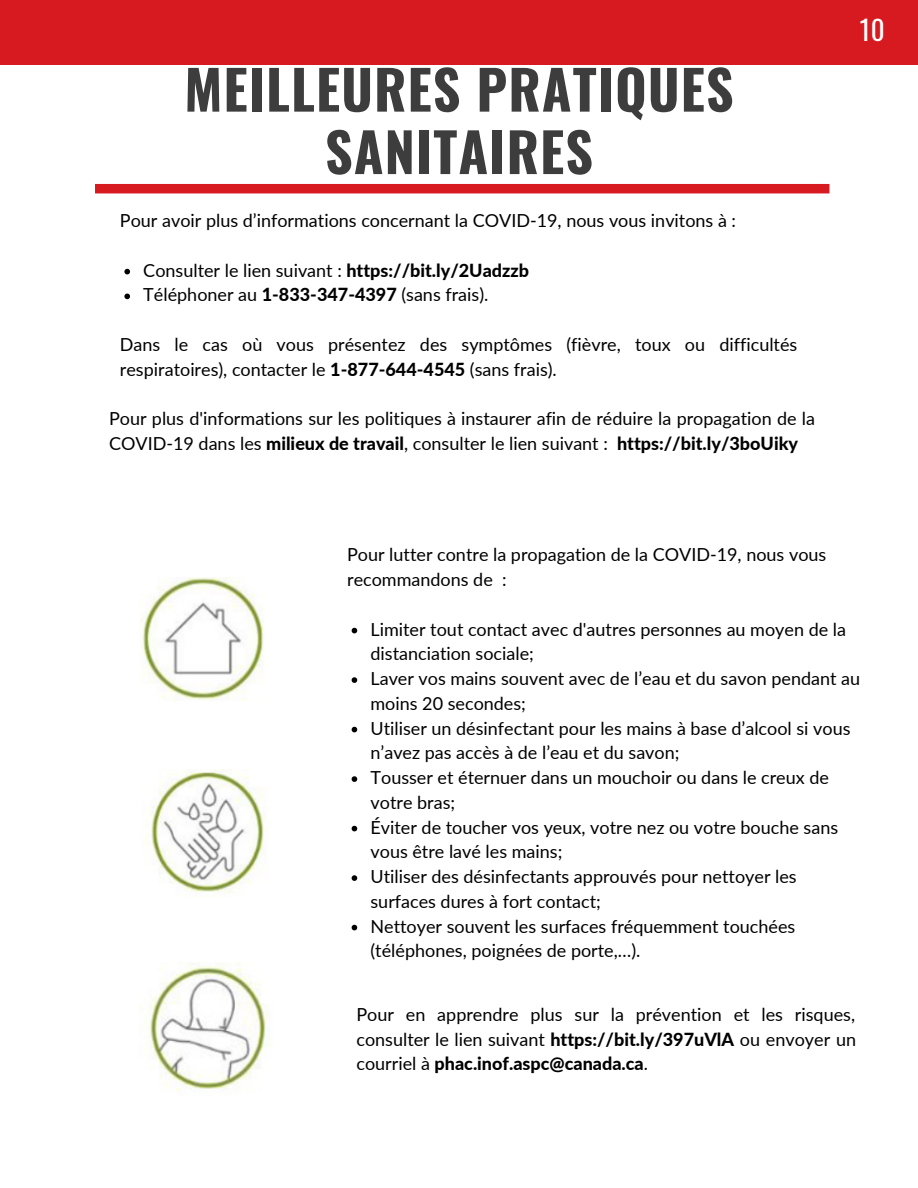
<style>
.page{position:relative;width:918px;height:1188px;background:#fff}
.page>*{position:absolute;margin:0;border:0;box-sizing:border-box;transform-origin:0 0}
.t1{font:700 54px/62.4px "Oswald";letter-spacing:.02em;color:#3d3d3d;text-align:center}
.t2{font:27px "Oswald";color:#fff}
.t3{font:18px/24.8px "Lato";color:#000}
.s1{font-weight:800}
</style>
<div class="page">
<div style="left:0;top:0;width:918px;height:64px;background:#d71920"></div>
<div style="left:95px;top:184px;width:734px;height:9px;background:#d71920"></div>
<svg style="left:124px;top:269px;width:6px;height:5px"></svg>
<svg style="left:124px;top:294px;width:6px;height:5px"></svg>
<img style="left:140px;top:578px;width:124px;height:122px">
<img style="left:145px;top:769px;width:122px;height:128px">
<img style="left:139px;top:963px;width:133px;height:128px">
<svg style="left:352px;top:628px;width:5px;height:5px"></svg>
<svg style="left:352px;top:677px;width:5px;height:6px"></svg>
<svg style="left:352px;top:727px;width:5px;height:5px"></svg>
<svg style="left:352px;top:776px;width:5px;height:6px"></svg>
<svg style="left:352px;top:826px;width:5px;height:5px"></svg>
<svg style="left:352px;top:875px;width:5px;height:6px"></svg>
<svg style="left:352px;top:925px;width:5px;height:5px"></svg>
<h1 class="t1" style="left:184px;top:56px;width:551px">MEILLEURES PRATIQUES<br>SANITAIRES</h1>
<p class="t3" style="left:120px;top:208px;width:618px">Pour avoir plus d’informations concernant la COVID-19, nous vous invitons à :</p>
<p class="t3" style="left:143px;top:257px;width:387px">Consulter le lien suivant : <span class="s1">https://bit.ly/2Uadzzb<br></span>Téléphoner au <span class="s1">1-833-347-4397</span> (sans frais).</p>
<p class="t3" style="left:120px;top:332px;width:679px">Dans le cas où vous présentez des symptômes (fièvre, toux ou difficultés respiratoires), contacter le <span class="s1">1-877-644-4545</span> (sans frais).</p>
<p class="t3" style="left:109px;top:406px;width:708px">Pour plus d'informations sur les politiques à instaurer afin de réduire la propagation de la<br>COVID-19 dans les <span class="s1">milieux de travail</span>, consulter le lien suivant : <span class="s1">https://bit.ly/3boUiky</span></p>
<h2 class="t2" style="left:860px;top:9px;width:26px">10</h2>
<p class="t3" style="left:347px;top:542px;width:481px">Pour lutter contre la propagation de la COVID-19, nous vous recommandons de :</p>
<p class="t3" style="left:371px;top:616px;width:491px">Limiter tout contact avec d'autres personnes au moyen de la distanciation sociale;<br>Laver vos mains souvent avec de l’eau et du savon pendant au moins 20 secondes;<br>Utiliser un désinfectant pour les mains à base d’alcool si vous n’avez pas accès à de l’eau et du savon;<br>Tousser et éternuer dans un mouchoir ou dans le creux de votre bras;<br>Éviter de toucher vos yeux, votre nez ou votre bouche sans vous être lavé les mains;<br>Utiliser des désinfectants approuvés pour nettoyer les surfaces dures à fort contact;<br>Nettoyer souvent les surfaces fréquemment touchées (téléphones, poignées de porte,…).</p>
<p class="t3" style="left:356px;top:1002px;width:501px;text-align:justify">Pour en apprendre plus sur la prévention et les risques, consulter le lien suivant <span class="s1">https://bit.ly/397uVlA</span> ou envoyer un courriel à <span class="s1">phac.inof.aspc@canada.ca</span>.</p>
</div>
